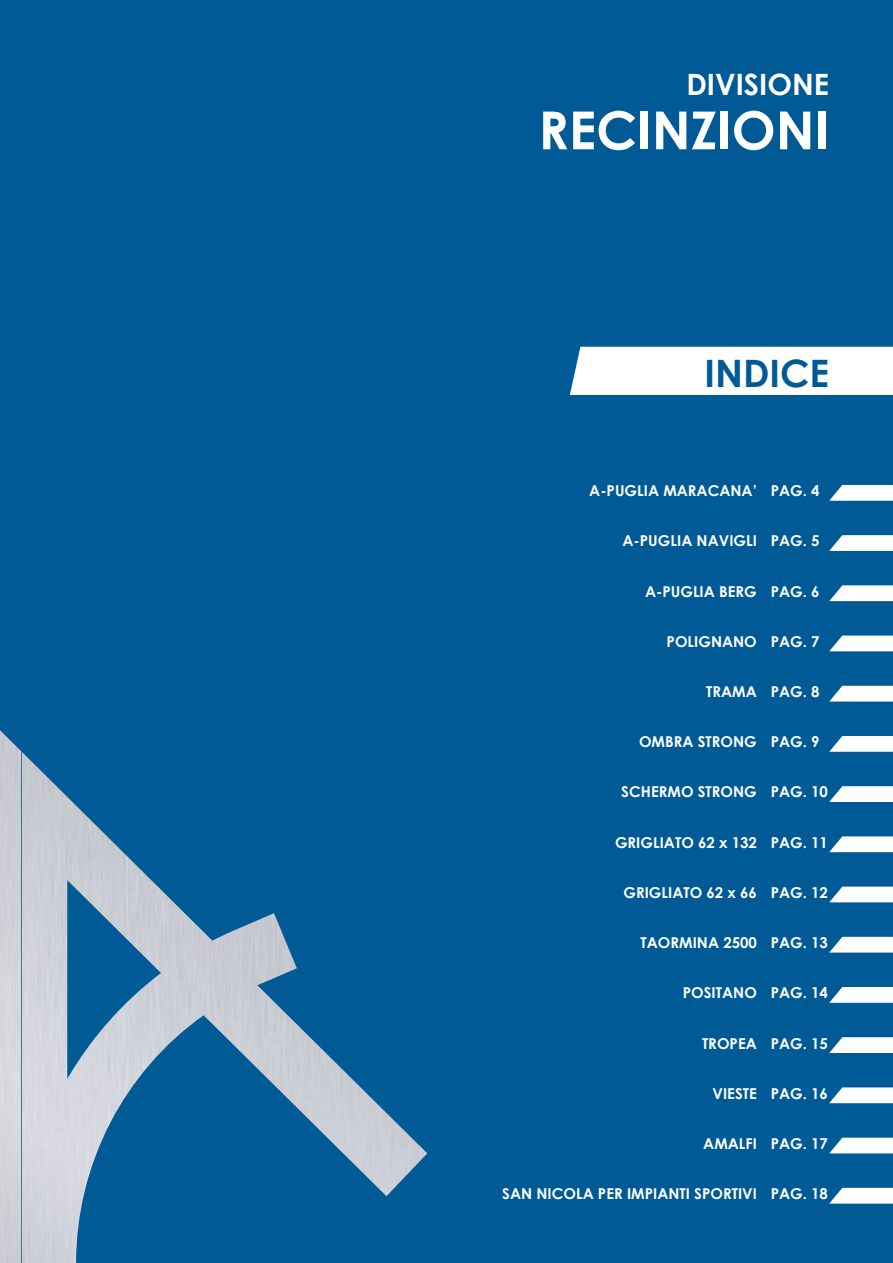
<style>
.page{position:relative;width:893px;height:1263px;background:#fff}
.page>*{position:absolute;margin:0;border:0;box-sizing:border-box;transform-origin:0 0}
.t1{font:700 52.5px "Century Gothic";color:#fff}
.t2{font:700 37.8px "Century Gothic";color:#005a95}
.t3{font:700 29.4px "Century Gothic";color:#fff}
.t4{font:700 15px "Century Gothic";color:#fff}
</style>
<div class="page">
<div style="left:1px;top:0;width:892px;height:1263px;background:#005a95"></div>
<div style="left:570px;top:347px;width:323px;height:48px;background:#fff"></div>
<svg style="left:829px;top:485px;width:64px;height:16px"></svg>
<svg style="left:829px;top:535px;width:64px;height:16px"></svg>
<svg style="left:829px;top:585px;width:64px;height:16px"></svg>
<svg style="left:829px;top:636px;width:64px;height:15px"></svg>
<svg style="left:829px;top:686px;width:64px;height:15px"></svg>
<svg style="left:829px;top:736px;width:64px;height:16px"></svg>
<svg style="left:829px;top:786px;width:64px;height:16px"></svg>
<svg style="left:829px;top:836px;width:64px;height:16px"></svg>
<svg style="left:829px;top:887px;width:64px;height:15px"></svg>
<svg style="left:829px;top:937px;width:64px;height:15px"></svg>
<svg style="left:829px;top:987px;width:64px;height:16px"></svg>
<svg style="left:829px;top:1037px;width:64px;height:16px"></svg>
<svg style="left:829px;top:1087px;width:64px;height:16px"></svg>
<svg style="left:829px;top:1138px;width:64px;height:15px"></svg>
<svg style="left:830px;top:1188px;width:63px;height:15px"></svg>
<img style="left:21px;top:751px;width:406px;height:512px">
<img style="left:0;top:730px;width:21px;height:533px">
<h3 class="t3" style="left:686px;top:66px;width:144px">DIVISIONE</h3>
<h1 class="t1" style="left:538px;top:97px;width:292px">RECINZIONI</h1>
<h2 class="t2" style="left:704px;top:349px;width:126px">INDICE</h2>
<p class="t4" style="left:589px;top:481px;width:169px">A-PUGLIA MARACANA’</p>
<p class="t4" style="left:622px;top:531px;width:136px">A-PUGLIA NAVIGLI</p>
<p class="t4" style="left:645px;top:582px;width:113px">A-PUGLIA BERG</p>
<p class="t4" style="left:667px;top:632px;width:92px">POLIGNANO</p>
<p class="t4" style="left:706px;top:682px;width:52px">TRAMA</p>
<p class="t4" style="left:639px;top:732px;width:119px">OMBRA STRONG</p>
<p class="t4" style="left:621px;top:782px;width:137px">SCHERMO STRONG</p>
<p class="t4" style="left:615px;top:833px;width:143px">GRIGLIATO 62 x 132</p>
<p class="t4" style="left:623px;top:883px;width:135px">GRIGLIATO 62 x 66</p>
<p class="t4" style="left:640px;top:933px;width:118px">TAORMINA 2500</p>
<p class="t4" style="left:683px;top:983px;width:76px">POSITANO</p>
<p class="t4" style="left:702px;top:1033px;width:56px">TROPEA</p>
<p class="t4" style="left:712px;top:1084px;width:46px">VIESTE</p>
<p class="t4" style="left:703px;top:1134px;width:55px">AMALFI</p>
<p class="t4" style="left:502px;top:1184px;width:256px">SAN NICOLA PER IMPIANTI SPORTIVI</p>
<p class="t4" style="left:771px;top:481px;width:50px">PAG. 4</p>
<p class="t4" style="left:771px;top:531px;width:50px">PAG. 5</p>
<p class="t4" style="left:771px;top:582px;width:50px">PAG. 6</p>
<p class="t4" style="left:771px;top:632px;width:50px">PAG. 7</p>
<p class="t4" style="left:771px;top:682px;width:50px">PAG. 8</p>
<p class="t4" style="left:771px;top:732px;width:50px">PAG. 9</p>
<p class="t4" style="left:771px;top:783px;width:59px">PAG. 10</p>
<p class="t4" style="left:771px;top:833px;width:59px">PAG. 11</p>
<p class="t4" style="left:771px;top:883px;width:59px">PAG. 12</p>
<p class="t4" style="left:771px;top:933px;width:59px">PAG. 13</p>
<p class="t4" style="left:771px;top:983px;width:59px">PAG. 14</p>
<p class="t4" style="left:771px;top:1034px;width:59px">PAG. 15</p>
<p class="t4" style="left:771px;top:1084px;width:59px">PAG. 16</p>
<p class="t4" style="left:771px;top:1134px;width:59px">PAG. 17</p>
<p class="t4" style="left:771px;top:1184px;width:59px">PAG. 18</p>
</div>
